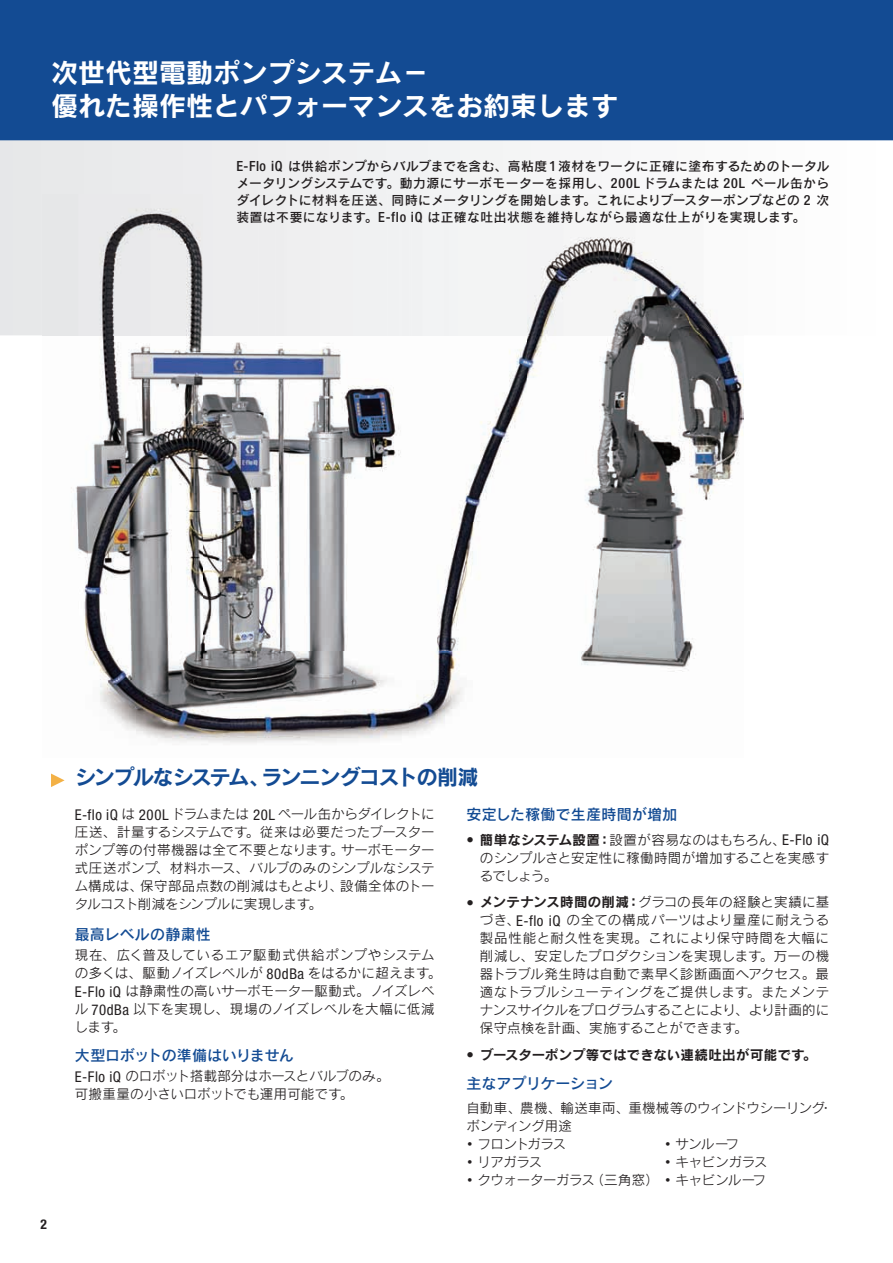
<style>
.page{position:relative;width:893px;height:1263px;background:#fff}
.page>*{position:absolute;margin:0;border:0;box-sizing:border-box;transform-origin:0 0}
.t1{font:27px/33px "Rodin Pro B";color:#fff}
.t2{font:21px "Rodin Pro B";letter-spacing:-.06em;color:#134b93}
.t3{font:15px "Rodin Pro DB";letter-spacing:-.005em;color:#134b93}
.t4{font:15px "Rodin Pro DB";letter-spacing:.015em;color:#134b93}
.t5{font:13.5px/18px "Rodin Pro M";letter-spacing:-.005em;color:#231f20;text-align:justify}
.t6{font:13.5px/18px "Rodin Pro M";letter-spacing:.015em;color:#231f20}
.t7{font:13.5px "Rodin Pro B";letter-spacing:.005em;color:#231f20}
.t8{font:13.5px "Rodin Pro M";letter-spacing:-.025em;color:#231f20}
.t9{font:13.5px "Rodin Pro M";letter-spacing:-.07em;color:#231f20}
.t10{font:700 condensed 13.5px "Helvetica Neue LT Std";color:#231f20}
.t11{font:12.75px/17px "Rodin Pro DB";letter-spacing:.03em;color:#231f20;text-align:justify}
.s1{font-family:"Helvetica Neue LT Std";font-weight:500;font-stretch:condensed;font-size:14.1px}
.s2{font-family:"Helvetica Neue LT Std";font-stretch:condensed;font-size:14.85px}
.s3{font-family:"Helvetica Neue LT Std";font-weight:700;font-size:14.85px}
.s4{font-family:"Rodin Pro B"}
</style>
<div class="page">
<div style="left:0;top:0;width:893px;height:140px;background:#134b93"></div>
<svg style="left:0;top:140px;width:893px;height:195px"></svg>
<img style="left:42px;top:195px;width:701px;height:548px">
<svg style="left:51px;top:773px;width:14px;height:14px"></svg>
<h1 class="t1" style="left:51px;top:55px;width:568px">次世代型電動ポンプシステム－<br>優れた操作性とパフォーマンスをお約束します</h1>
<p class="t11" style="left:236px;top:157px;width:594px"><span class="s1">E-Flo iQ</span> は供給ポンプからバルブまでを含む、高粘度１液材をワークに正確に塗布するためのトータルメータリングシステムです。動力源にサーボモーターを採用し、<span class="s1">200L</span> ドラムまたは <span class="s1">20L</span> ペール缶からダイレクトに材料を圧送、同時にメータリングを開始します。これによりブースターポンプなどの <span class="s1">2</span> 次装置は不要になります。<span class="s1">E-flo iQ</span> は正確な吐出状態を維持しながら最適な仕上がりを実現します。</p>
<h2 class="t2" style="left:75px;top:763px;width:405px">シンプルなシステム、ランニングコストの削減</h2>
<p class="t5" style="left:75px;top:805px;width:361px"><span class="s2">E-flo iQ</span> は <span class="s2">200L</span>ドラムまたは <span class="s2">20L</span> ペール缶からダイレクトに圧送、計量するシステムです。従来は必要だったブースターポンプ等の付帯機器は全て不要となります。サーボモーター式圧送ポンプ、材料ホース、バルブのみのシンプルなシステム構成は、保守部品点数の削減はもとより、設備全体のトータルコスト削減をシンプルに実現します。</p>
<p class="t6" style="left:75px;top:946px;width:368px">現在、広く普及しているエア駆動式供給ポンプやシステムの多くは、駆動ノイズレベルが <span class="s2">80dBa</span> をはるかに超えます。<br><span class="s2">E-Flo iQ</span> は静粛性の高いサーボモーター駆動式。ノイズレベル <span class="s2">70dBa</span> 以下を実現し、現場のノイズレベルを大幅に低減します。</p>
<p class="t3" style="left:75px;top:924px;width:138px">最高レベルの静粛性</p>
<p class="t3" style="left:75px;top:1045px;width:221px">大型ロボットの準備はいりません</p>
<p class="t5" style="left:75px;top:1067px;width:316px"><span class="s2">E-Flo iQ</span> のロボット搭載部分はホースとバルブのみ。可搬重量の小さいロボットでも運用可能です。</p>
<p class="t10" style="left:41px;top:1216px;width:8px">2</p>
<p class="t4" style="left:466px;top:805px;width:212px">安定した稼働で生産時間が増加</p>
<p class="t5" style="left:480px;top:830px;width:351px;text-indent:-14px"><span class="s3">•</span> <span class="s4">簡単なシステム設置：</span>設置が容易なのはもちろん、<span class="s2">E-Flo iQ</span>のシンプルさと安定性に稼働時間が増加することを実感するでしょう。</p>
<p class="t5" style="left:480px;top:893px;width:351px;text-indent:-13px"><span class="s3">•</span> <span class="s4">メンテナンス時間の削減：</span>グラコの長年の経験と実績に基づき、<span class="s2">E-flo iQ</span> の全ての構成パーツはより量産に耐えうる製品性能と耐久性を実現。これにより保守時間を大幅に削減し、安定したプロダクションを実現します。万一の機器トラブル発生時は自動で素早く診断画面へアクセス。最適なトラブルシューティングをご提供します。またメンテナンスサイクルをプログラムすることにより、より計画的に保守点検を計画、実施することができます。</p>
<p class="t7" style="left:466px;top:1046px;width:351px"><span class="s3">•</span> ブースターポンプ等ではできない連続吐出が可能です。</p>
<p class="t3" style="left:466px;top:1073px;width:148px">主なアプリケーション</p>
<p class="t5" style="left:466px;top:1099px;width:368px">自動車、農機、輸送車両、重機械等のウィンドウシーリング・ボンディング用途</p>
<p class="t9" style="left:463px;top:1135px;width:105px">•フロントガラス</p>
<p class="t5" style="left:661px;top:1135px;width:80px">•サンルーフ</p>
<p class="t5" style="left:463px;top:1153px;width:81px">•リアガラス</p>
<p class="t5" style="left:661px;top:1153px;width:108px">•キャビンガラス</p>
<p class="t8" style="left:463px;top:1171px;width:304px">•クウォーターガラス（三角窓） •キャビンルーフ</p>
</div>
